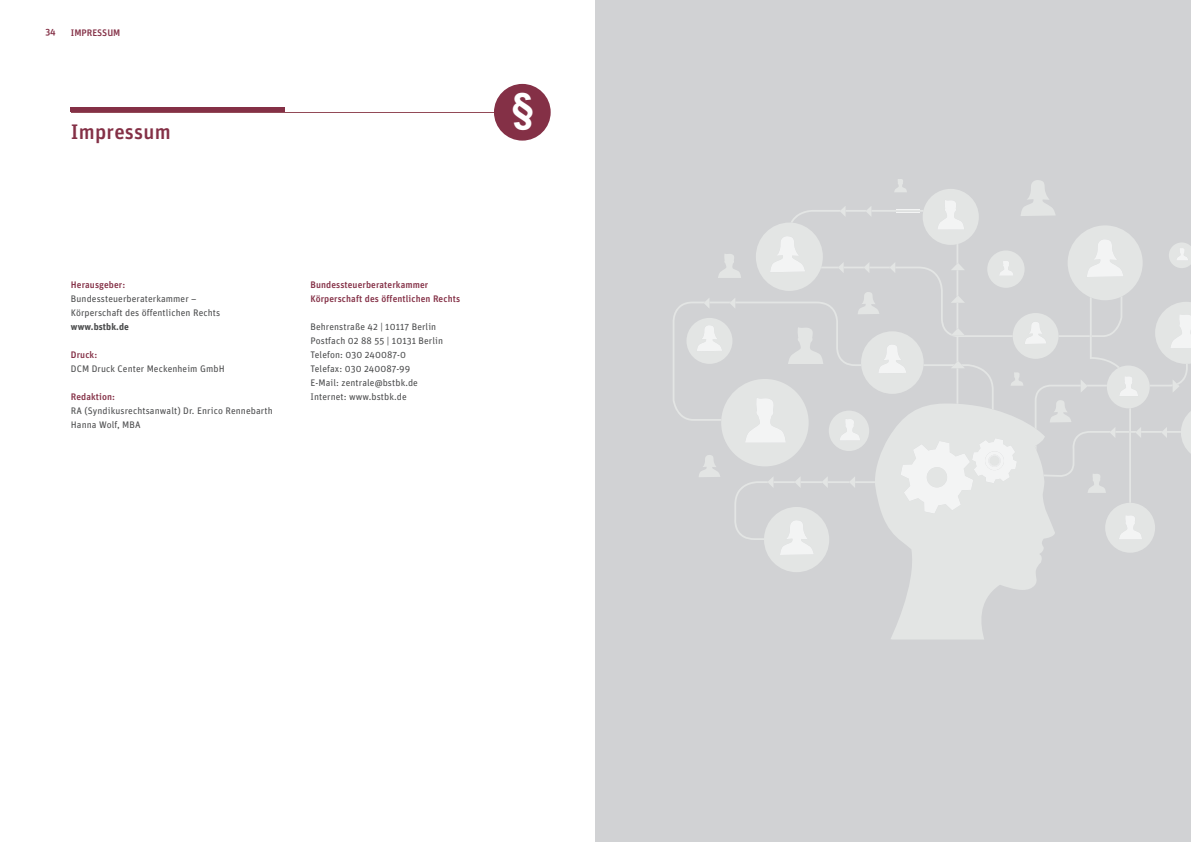
<style>
.page{position:relative;width:1191px;height:842px;background:#fff}
.page>*{position:absolute;margin:0;border:0;box-sizing:border-box;transform-origin:0 0}
.t1{font:700 39.9px "Arial";color:#fff}
.t2{font:500 21px "Unit";letter-spacing:.01em;color:#843046}
.t3{font:9.5px/14px "Unit";letter-spacing:.01em;color:#4b4c4d}
.t4{font:500 9.5px/14px "Unit";letter-spacing:.01em;color:#843046}
.t5{font:700 9.5px "Unit";letter-spacing:.01em;color:#4b4c4d}
</style>
<div class="page">
<div style="left:595px;top:0;width:596px;height:842px;background:#d1d2d4"></div>
<hr style="left:71px;top:108px;width:214px;height:4px;background:#843046">
<hr style="left:71px;top:112px;width:451px;height:1px;background:#924a57">
<div style="left:494px;top:84px;width:56px;height:57px;background:#843046;border-radius:50%"></div>
<svg style="left:891px;top:572px;width:145px;height:67px;fill:#e3e5e4"></svg>
<svg style="left:686px;top:179px;width:505px;height:393px"></svg>
<p class="t4" style="left:45px;top:25px;width:12px">34</p>
<p class="t4" style="left:71px;top:26px;width:51px">IMPRESSUM</p>
<h2 class="t2" style="left:71px;top:120px;width:101px">Impressum</h2>
<h1 class="t1" style="left:511px;top:81px;width:24px">§</h1>
<p class="t4" style="left:71px;top:278px;width:56px">Herausgeber:</p>
<p class="t3" style="left:71px;top:292px;width:151px">Bundessteuerberaterkammer –<br>Körperschaft des öffentlichen Rechts</p>
<p class="t5" style="left:71px;top:321px;width:60px">www.bstbk.de</p>
<p class="t4" style="left:71px;top:348px;width:28px">Druck:</p>
<p class="t3" style="left:71px;top:362px;width:155px">DCM Druck Center Meckenheim GmbH</p>
<p class="t4" style="left:71px;top:390px;width:46px">Redaktion:</p>
<p class="t3" style="left:71px;top:404px;width:203px">RA (Syndikusrechtsanwalt) Dr. Enrico Rennebarth<br>Hanna Wolf, MBA</p>
<p class="t4" style="left:310px;top:278px;width:151px">Bundessteuerberaterkammer<br>Körperschaft des öffentlichen Rechts</p>
<p class="t3" style="left:310px;top:320px;width:134px">Behrenstraße 42 | 10117 Berlin<br>Postfach 02 88 55 | 10131 Berlin<br>Telefon: 030 240087-0<br>Telefax: 030 240087-99<br>E-Mail: zentrale@bstbk.de<br>Internet: www.bstbk.de</p>
</div>
